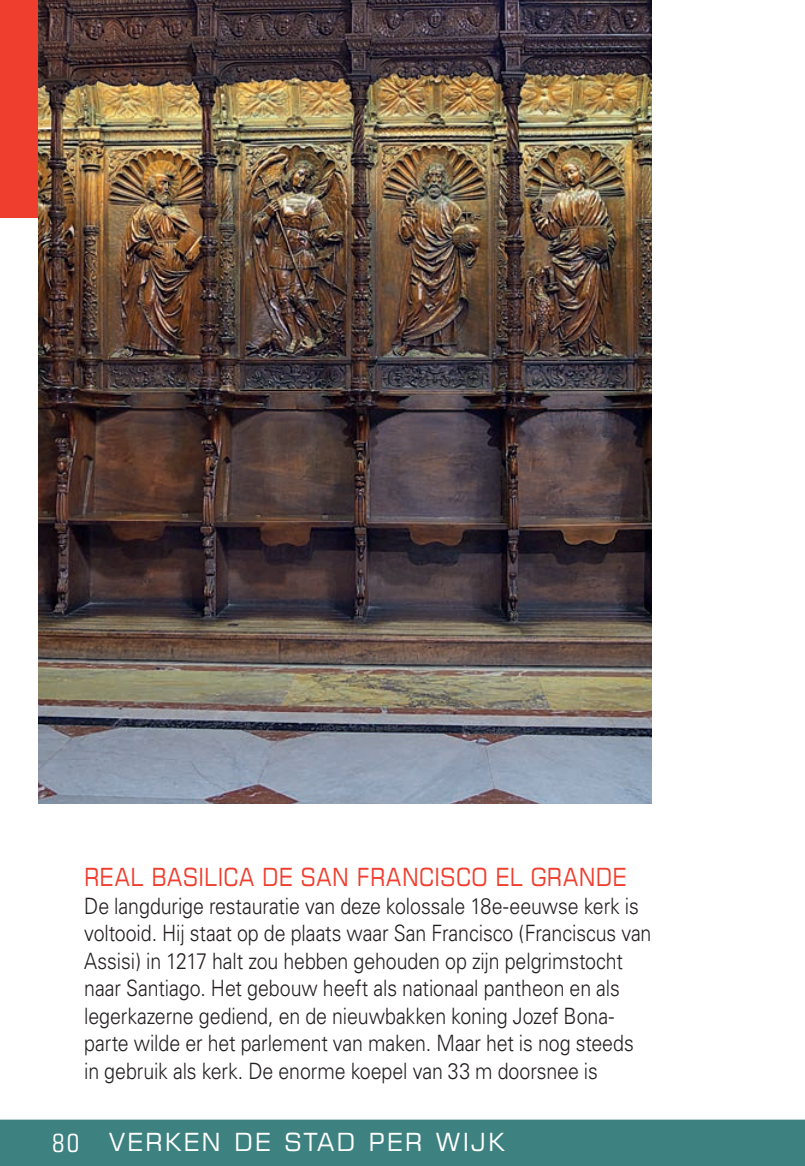
<style>
.page{position:relative;width:805px;height:1166px;background:#fff}
.page>*{position:absolute;margin:0;border:0;box-sizing:border-box;transform-origin:0 0}
.t1{font:25px "Square 721 BT";letter-spacing:.02em;color:#ef3e2e;scale:.87 1}
.t2{font:25px "Square 721 BT";letter-spacing:.08em;color:#fff}
.t3{font:300 22.5px/27.5px "Univers";letter-spacing:-.005em;color:#231f20;scale:.87 1}
.s1{font-stretch:condensed}
</style>
<div class="page">
<hr style="left:803px;top:1118px;width:1px;height:47px;background:#3d8280">
<div style="left:0;top:1118px;width:803px;height:47px;background:#3d8280"></div>
<hr style="left:0;top:1116px;width:804px;height:3px;background:#fff">
<div style="left:0;top:0;width:38px;height:218px;background:#ef3e2e"></div>
<img style="left:38px;top:0;width:613px;height:803px">
<p class="t1" style="left:84px;top:861px;width:624px">REAL BASILICA DE SAN FRANCISCO EL GRANDE</p>
<p class="t3" style="left:84px;top:891px;width:653px">De langdurige restauratie van deze kolossale 18e-eeuwse kerk is voltooid. Hij staat op de plaats waar San Francisco (Franciscus van Assisi) in 1217 halt zou hebben gehouden op zijn pelgrimstocht naar Santiago. Het gebouw heeft als nationaal pantheon en als legerkazerne gediend, en de nieuwbakken koning Jozef Bona&shy;parte wilde er het parlement van maken. Maar het is nog steeds in gebruik als kerk. De enorme koepel van 33 m doorsnee is</p>
<p class="t2" style="left:52px;top:1126px;width:454px"><span class="s1">80</span> VERKEN DE STAD PER WIJK</p>
</div>
